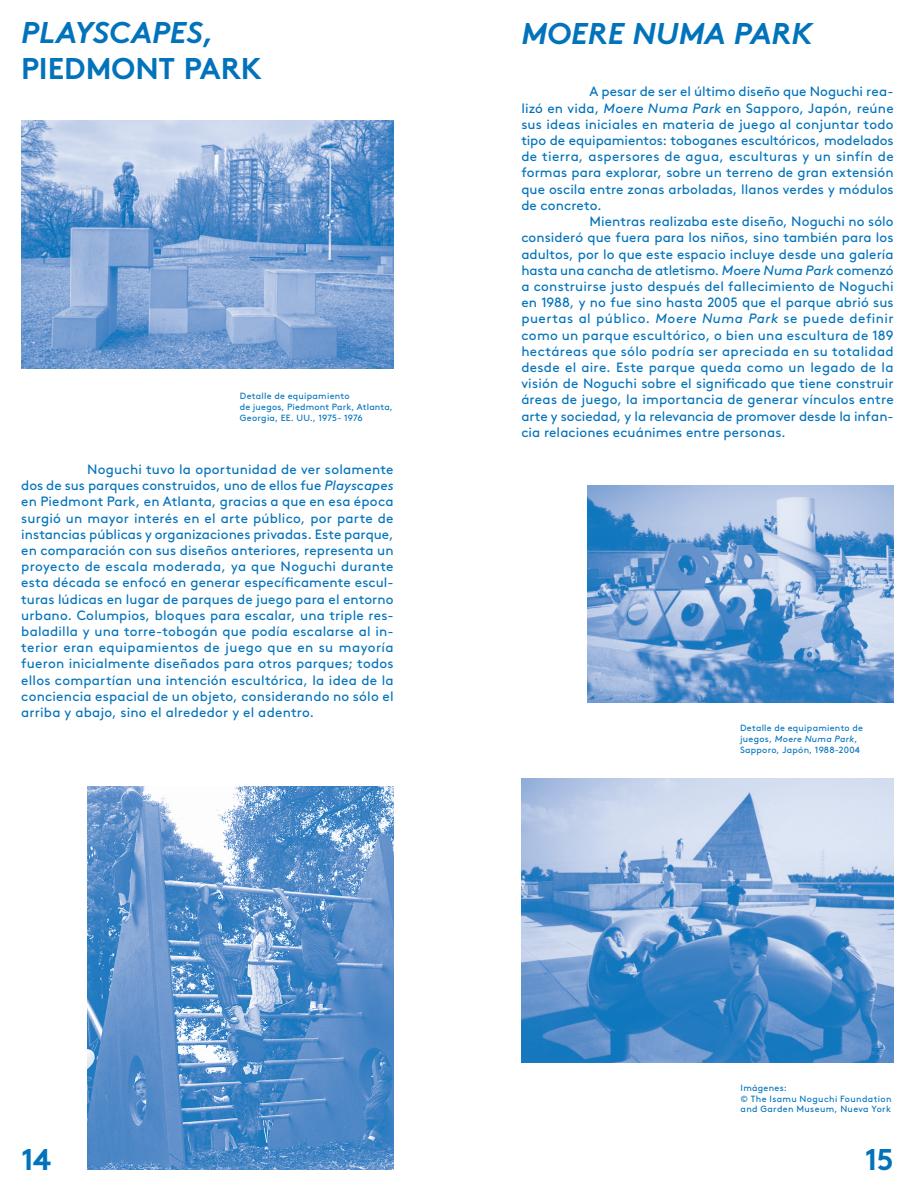
<style>
.page{position:relative;width:915px;height:1191px;background:#fff}
.page>*{position:absolute;margin:0;border:0;box-sizing:border-box;transform-origin:0 0}
.t1{font:italic 700 30px "Brown";color:#0273bb}
.t2{font:700 30px "Brown";letter-spacing:-.005em;color:#0273bb}
.t3{font:13.5px/16.2px "Brown";letter-spacing:.005em;color:#0273bb;text-align:justify}
.t4{font:13.5px "Brown";letter-spacing:.025em;color:#0273bb}
.t5{font:13.5px "Brown";letter-spacing:.035em;color:#0273bb}
.t6{font:9px/10.8px "Brown";letter-spacing:.03em;color:#0273bb}
.s1{font-style:italic}
</style>
<div class="page">
<img style="left:87px;top:786px;width:306px;height:383px">
<img style="left:21px;top:121px;width:372px;height:247px">
<img style="left:521px;top:778px;width:372px;height:284px">
<img style="left:587px;top:485px;width:306px;height:218px">
<h1 class="t1" style="left:21px;top:8px;width:194px">PLAYSCAPES,</h1>
<h1 class="t2" style="left:21px;top:44px;width:242px">PIEDMONT PARK</h1>
<p class="t6" style="left:240px;top:390px;width:154px">Detalle de equipamiento<br>de juegos, Piedmont Park, Atlanta,<br>Georgia, EE. UU., 1975- 1976</p>
<p class="t3" style="left:21px;top:460px;width:374px;text-indent:66px">Noguchi tuvo la oportunidad de ver solamente dos de sus parques construidos, uno de ellos fue <span class="s1">Playscapes </span>en Piedmont Park, en Atlanta, gracias a que en esa época surgió un mayor interés en el arte público, por parte de instancias públicas y organizaciones privadas. Este parque, en comparación con sus diseños anteriores, representa un proyecto de escala moderada, ya que Noguchi durante esta década se enfocó en generar específicamente escul&shy;turas lúdicas en lugar de parques de juego para el entorno urbano. Columpios, bloques para escalar, una triple res&shy;baladilla y una torre-tobogán que podía escalarse al in&shy;terior eran equipamientos de juego que en su mayoría fueron inicialmente diseñados para otros parques; todos ellos compartían una intención escultórica, la idea de la conciencia espacial de un objeto, considerando no sólo el arriba y abajo, sino el alrededor y el adentro.</p>
<h1 class="t1" style="left:521px;top:9px;width:293px">MOERE NUMA PARK</h1>
<p class="t3" style="left:589px;top:82px;width:306px">A pesar de ser el último diseño que Noguchi rea-</p>
<p class="t3" style="left:521px;top:99px;width:374px">lizó en vida, <span class="s1">Moere Numa Park</span> en Sapporo, Japón, reúne</p>
<p class="t3" style="left:521px;top:115px;width:374px">sus ideas iniciales en materia de juego al conjuntar todo</p>
<p class="t3" style="left:521px;top:131px;width:374px">tipo de equipamientos: toboganes escultóricos, modelados</p>
<p class="t4" style="left:521px;top:146px;width:374px">de tierra, aspersores de agua, esculturas y un sinfín de</p>
<p class="t3" style="left:521px;top:163px;width:374px">formas para explorar, sobre un terreno de gran extensión</p>
<p class="t3" style="left:521px;top:180px;width:374px">que oscila entre zonas arboladas, llanos verdes y módulos</p>
<p class="t3" style="left:521px;top:196px;width:82px">de concreto.</p>
<p class="t3" style="left:589px;top:212px;width:306px">Mientras realizaba este diseño, Noguchi no sólo</p>
<p class="t3" style="left:521px;top:228px;width:373px">consideró que fuera para los niños, sino también para los</p>
<p class="t3" style="left:521px;top:244px;width:373px">adultos, por lo que este espacio incluye desde una galería</p>
<p class="t3" style="left:521px;top:261px;width:374px">hasta una cancha de atletismo. <span class="s1">Moere Numa Park</span> comenzó</p>
<p class="t3" style="left:521px;top:277px;width:374px">a construirse justo después del fallecimiento de Noguchi</p>
<p class="t3" style="left:521px;top:293px;width:374px">en 1988, y no fue sino hasta 2005 que el parque abrió sus</p>
<p class="t5" style="left:521px;top:308px;width:374px">puertas al público. <span class="s1">Moere Numa Park</span> se puede definir</p>
<p class="t4" style="left:521px;top:324px;width:373px">como un parque escultórico, o bien una escultura de 189</p>
<p class="t4" style="left:521px;top:341px;width:374px">hectáreas que sólo podría ser apreciada en su totalidad</p>
<p class="t3" style="left:521px;top:358px;width:373px">desde el aire. Este parque queda como un legado de la</p>
<p class="t3" style="left:521px;top:374px;width:373px">visión de Noguchi sobre el significado que tiene construir</p>
<p class="t3" style="left:521px;top:390px;width:374px">áreas de juego, la importancia de generar vínculos entre</p>
<p class="t3" style="left:521px;top:406px;width:374px">arte y sociedad, y la relevancia de promover desde la infan-</p>
<p class="t3" style="left:521px;top:423px;width:266px">cia relaciones ecuánimes entre personas.</p>
<p class="t6" style="left:739px;top:722px;width:124px">Detalle de equipamiento de juegos, <span class="s1">Moere Numa Park</span>,<br>Sapporo, Japón, 1988-2004</p>
<h1 class="t2" style="left:21px;top:1135px;width:32px">14</h1>
<p class="t6" style="left:740px;top:1081px;width:152px">Imágenes:<br>© The Isamu Noguchi Foundation and Garden Museum, Nueva York</p>
<h1 class="t2" style="left:864px;top:1135px;width:30px">15</h1>
</div>
